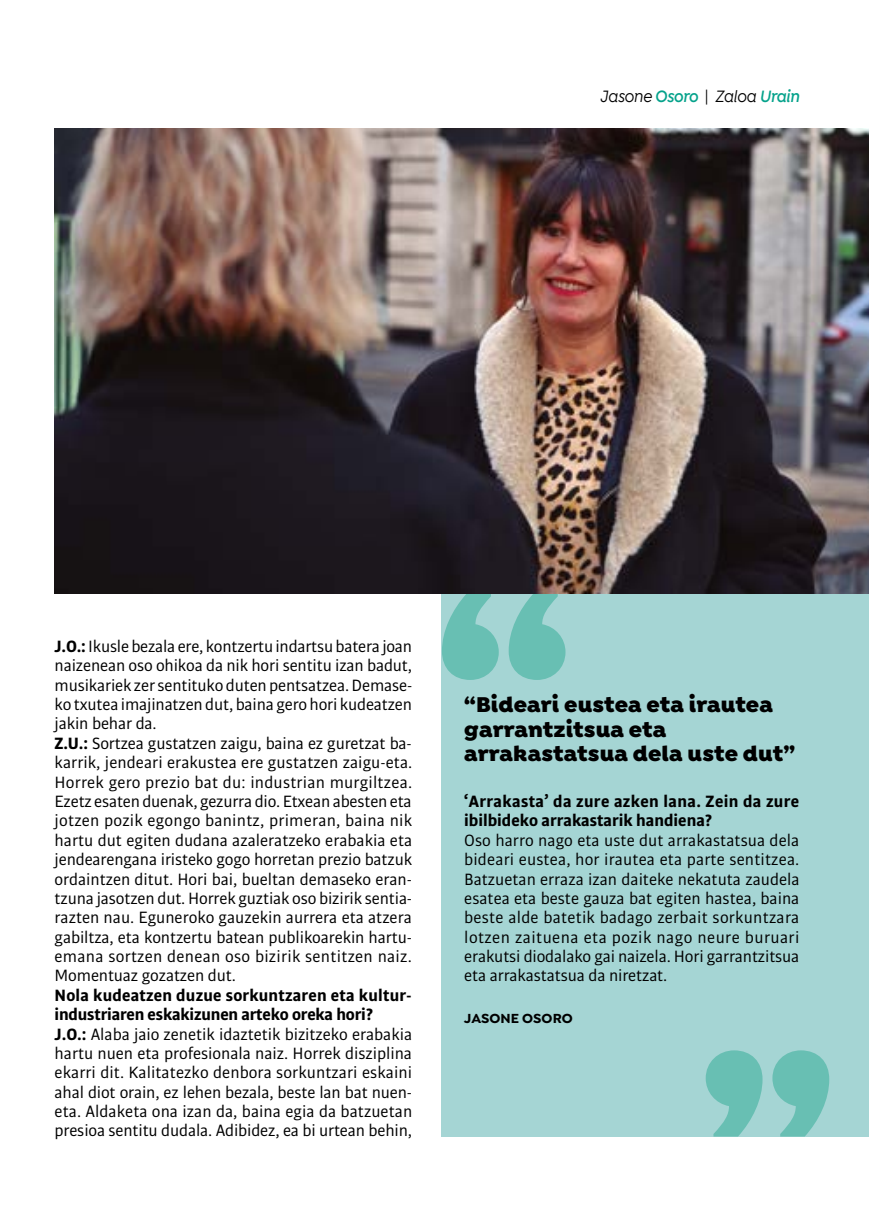
<style>
.page{position:relative;width:869px;height:1216px;background:#fff}
.page>*{position:absolute;margin:0;border:0;box-sizing:border-box;transform-origin:0 0}
.t1{font:900 22.75px/24.5px "Isidora Sans Alt";letter-spacing:.005em;color:#000}
.t2{font:17.5px/19.4px "Bulo";letter-spacing:-.01em;color:#000}
.t3{font:700 17.5px/19.4px "Bulo";color:#000}
.t4{font:italic 500 17.5px "Isidora Sans Alt";letter-spacing:-.01em;color:#000;scale:.9 1}
.t5{font:700 14px "Isidora Sans";color:#000}
.s1{font-weight:600;color:#05a28b}
.s2{font-style:normal}
.s3{font-weight:700}
</style>
<div class="page">
<div style="left:441px;top:593px;width:427px;height:543px;background:#a5d5d4"></div>
<svg style="left:441px;top:593px;width:124px;height:87px"></svg>
<svg style="left:705px;top:1050px;width:123px;height:86px"></svg>
<img style="left:55px;top:129px;width:813px;height:464px">
<p class="t4" style="left:600px;top:86px;width:223px">Jasone <span class="s1">Osoro</span> <span class="s2">|</span> Zaloa <span class="s1">Urain</span></p>
<p class="t2" style="left:55px;top:636px;width:359px"><span class="s3">J.O.:</span> Ikusle bezala ere, kontzertu indartsu batera joan naizenean oso ohikoa da nik hori sentitu izan badut, musikariek zer sentituko duten pentsatzea. Demase&shy;ko txutea imajinatzen dut, baina gero hori kudeatzen jakin behar da.<br><span class="s3">Z.U.:</span> Sortzea gustatzen zaigu, baina ez guretzat ba&shy;karrik, jendeari erakustea ere gustatzen zaigu-eta.<br>Horrek gero prezio bat du: industrian murgiltzea.<br>Ezetz esaten duenak, gezurra dio. Etxean abesten eta jotzen pozik egongo banintz, primeran, baina nik hartu dut egiten dudana azaleratzeko erabakia eta jendearengana iristeko gogo horretan prezio batzuk ordaintzen ditut. Hori bai, bueltan demaseko eran&shy;tzuna jasotzen dut. Horrek guztiak oso bizirik sentia&shy;razten nau. Eguneroko gauzekin aurrera eta atzera gabiltza, eta kontzertu batean publikoarekin hartu&shy;emana sortzen denean oso bizirik sentitzen naiz.<br>Momentuaz gozatzen dut.</p>
<p class="t2" style="left:55px;top:985px;width:359px"><span class="s3">Nola kudeatzen duzue sorkuntzaren eta kultur&shy;industriaren eskakizunen arteko oreka hori?<br>J.O.:</span> Alaba jaio zenetik idaztetik bizitzeko erabakia hartu nuen eta profesionala naiz. Horrek disziplina ekarri dit. Kalitatezko denbora sorkuntzari eskaini ahal diot orain, ez lehen bezala, beste lan bat nuen&shy;eta. Aldaketa ona izan da, baina egia da batzuetan presioa sentitu dudala. Adibidez, ea bi urtean behin,</p>
<h1 class="t1" style="left:464px;top:692px;width:332px">“Bideari eustea eta irautea garrantzitsua eta arrakastatsua dela uste dut”</h1>
<p class="t3" style="left:464px;top:791px;width:336px">‘Arrakasta’ da zure azken lana. Zein da zure ibilbideko arrakastarik handiena?</p>
<p class="t2" style="left:464px;top:830px;width:336px;text-align:justify">Oso harro nago eta uste dut arrakastatsua dela bideari eustea, hor irautea eta parte sentitzea.<br>Batzuetan erraza izan daiteke nekatuta zaudela esatea eta beste gauza bat egiten hastea, baina beste alde batetik badago zerbait sorkuntzara lotzen zaituena eta pozik nago neure buruari erakutsi diodalako gai naizela. Hori garrantzitsua eta arrakastatsua da niretzat.</p>
<p class="t5" style="left:464px;top:1009px;width:110px">JASONE OSORO</p>
</div>
